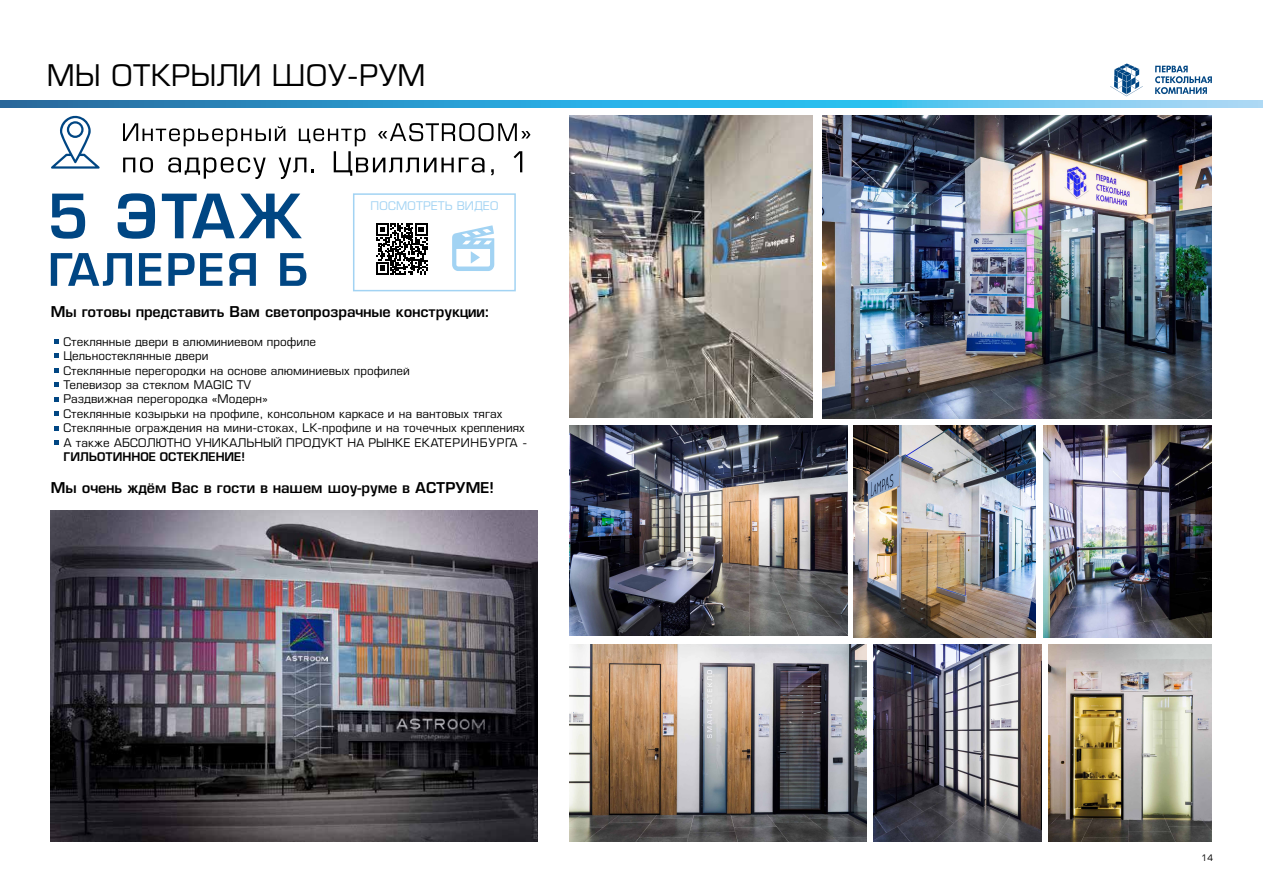
<style>
.page{position:relative;width:1263px;height:893px;background:#fff}
.page>*{position:absolute;margin:0;border:0;box-sizing:border-box;transform-origin:0 0}
.t1{font:30px "Eurotype AP";color:#000}
.t2{font:700 15px "Eurotype AP";color:#000}
.t3{font:12px/14.4px "Eurotype AP";color:#000}
.t4{font:700 12px "Eurotype AP";color:#000}
.t5{font:12px "Eurotype AP";color:#a2d3f3}
.t6{font:9px "Eurotype AP";color:#000}
</style>
<div class="page">
<svg style="left:0;top:101px;width:1263px;height:6px;background:#42a9d9"></svg>
<svg style="left:1155px;top:66px;width:57px;height:28px"></svg>
<svg style="left:1110px;top:64px;width:33px;height:32px"></svg>
<svg style="left:376px;top:223px;width:51px;height:52px"></svg>
<div style="left:353px;top:193px;width:163px;height:98px;border:2px solid #a2d3f3"></div>
<svg style="left:452px;top:225px;width:42px;height:46px"></svg>
<svg style="left:51px;top:194px;width:34px;height:45px"></svg>
<svg style="left:118px;top:193px;width:37px;height:46px"></svg>
<svg style="left:162px;top:194px;width:140px;height:44px"></svg>
<svg style="left:51px;top:253px;width:81px;height:33px"></svg>
<svg style="left:139px;top:253px;width:22px;height:33px"></svg>
<svg style="left:168px;top:253px;width:54px;height:33px"></svg>
<svg style="left:229px;top:253px;width:27px;height:33px"></svg>
<svg style="left:280px;top:253px;width:26px;height:33px"></svg>
<svg style="left:123px;top:123px;width:407px;height:56px"></svg>
<svg style="left:51px;top:115px;width:49px;height:54px"></svg>
<img style="left:51px;top:510px;width:487px;height:332px">
<img style="left:570px;top:116px;width:242px;height:302px">
<img style="left:823px;top:116px;width:389px;height:302px">
<img style="left:1044px;top:425px;width:168px;height:213px">
<img style="left:854px;top:425px;width:181px;height:213px">
<img style="left:570px;top:425px;width:277px;height:211px">
<img style="left:570px;top:644px;width:296px;height:198px">
<img style="left:873px;top:644px;width:168px;height:198px">
<img style="left:1049px;top:644px;width:163px;height:198px">
<svg style="left:54px;top:339px;width:4px;height:4px"></svg>
<svg style="left:54px;top:368px;width:4px;height:4px"></svg>
<svg style="left:54px;top:397px;width:4px;height:4px"></svg>
<svg style="left:54px;top:426px;width:4px;height:4px"></svg>
<svg style="left:54px;top:354px;width:4px;height:4px"></svg>
<svg style="left:54px;top:383px;width:4px;height:4px"></svg>
<svg style="left:54px;top:412px;width:4px;height:4px"></svg>
<svg style="left:54px;top:441px;width:4px;height:4px"></svg>
<h1 class="t1" style="left:47px;top:61px;width:380px">МЫ ОТКРЫЛИ ШОУ-РУМ</h1>
<p class="t5" style="left:371px;top:200px;width:130px">ПОСМОТРЕТЬ ВИДЕО</p>
<p class="t2" style="left:51px;top:304px;width:441px">Мы готовы представить Вам светопрозрачные конструкции:</p>
<p class="t3" style="left:64px;top:335px;width:465px">Стеклянные двери в алюминиевом профиле<br>Цельностеклянные двери<br>Стеклянные перегородки на основе алюминиевых профилей<br>Телевизор за стеклом MAGIC TV<br>Раздвижная перегородка «Модерн»<br>Стеклянные козырьки на профиле, консольном каркасе и на вантовых тягах Стеклянные ограждения на мини-стоках, LK-профиле и на точечных креплениях А также АБСОЛЮТНО УНИКАЛЬНЫЙ ПРОДУКТ НА РЫНКЕ ЕКАТЕРИНБУРГА -</p>
<p class="t4" style="left:64px;top:451px;width:183px">ГИЛЬОТИННОЕ ОСТЕКЛЕНИЕ!</p>
<p class="t2" style="left:51px;top:480px;width:445px">Мы очень ждём Вас в гости в нашем шоу-руме в АСТРУМЕ!</p>
<p class="t6" style="left:1201px;top:853px;width:14px">14</p>
</div>
